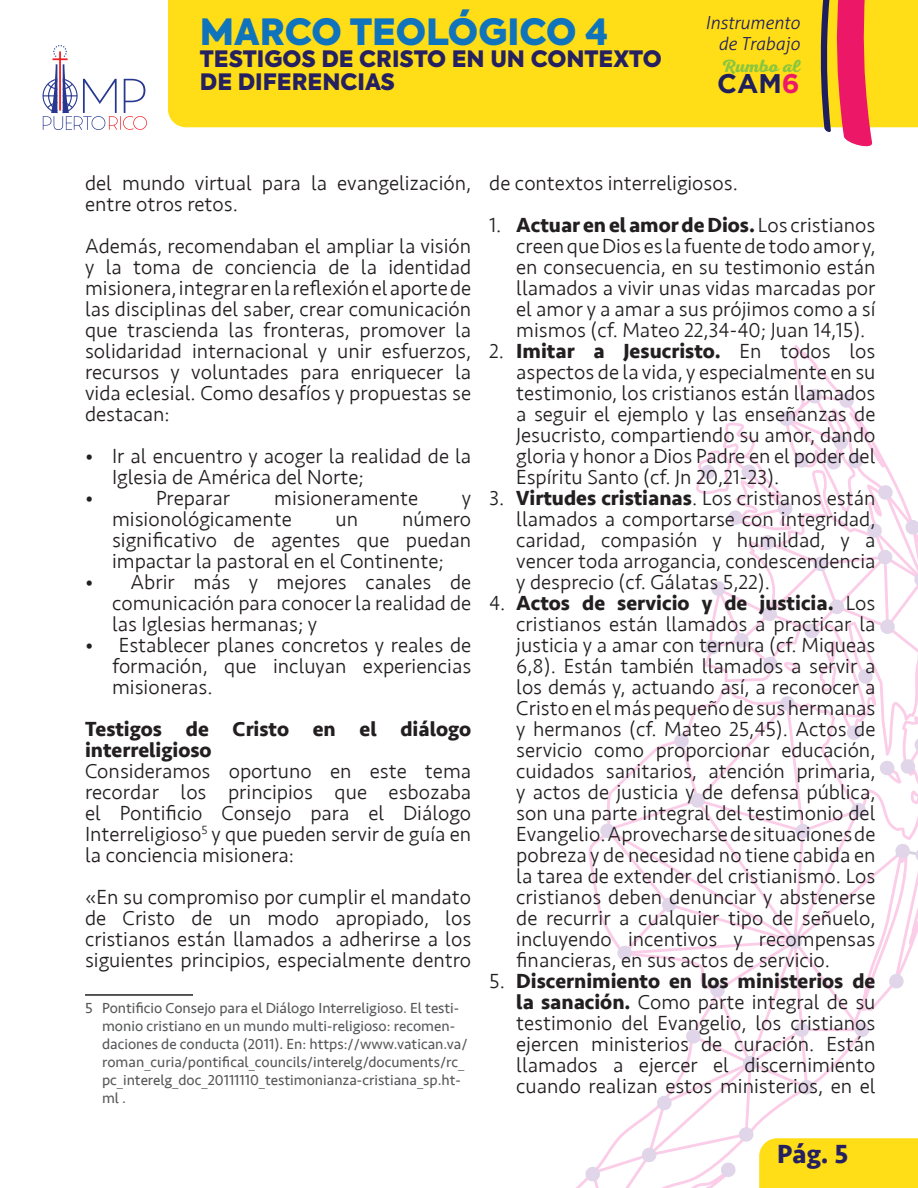
<style>
.page{position:relative;width:918px;height:1188px;background:#fff}
.page>*{position:absolute;margin:0;border:0;box-sizing:border-box;transform-origin:0 0}
.t1{font:900 36px "Axiforma";color:#1074bc}
.t2{font:700 27px "Seravek";color:#252161}
.t3{font:700 27px "Gotham";color:#201f5e}
.t4{font:900 22.5px/22.5px "Axiforma";color:#252161}
.texto{font:300 21px/21px "Seravek";color:#231f20;text-align:justify}
.texto-2{font:700 21px/21px "Seravek";color:#231f20}
.t5{font:italic 300 18px/21.6px "Aller";color:#201f5e;text-align:right}
.t6{font:18px "Nexa Script Trial Bold";color:#8bc63e}
.pie_pagina{font:15px/18px "Seravek";color:#57585a}
.s1{color:#ec1968}
.s2{font-weight:700}
</style>
<div class="page">
<div style="left:168px;top:0;width:652px;height:127px;background:#ffdd17"></div>
<svg style="left:820px;top:0;width:98px;height:147px;background:#eda047"></svg>
<svg style="left:43px;top:45px;width:104px;height:85px"></svg>
<hr style="left:85px;top:994px;width:108px;height:2px;background:#231f20">
<svg style="left:585px;top:388px;width:333px;height:800px"></svg>
<h1 class="t1" style="left:200px;top:6px;width:410px">MARCO TEOLÓGICO 4</h1>
<p class="t4" style="left:200px;top:48px;width:463px">TESTIGOS DE CRISTO EN UN CONTEXTO<br>DE DIFERENCIAS</p>
<p class="t5" style="left:705px;top:12px;width:96px">Instrumento de Trabajo</p>
<p class="t6" style="left:722px;top:56px;width:80px">Rumbo al</p>
<p class="t3" style="left:717px;top:68px;width:84px">CAM<span class="s1">6</span></p>
<p class="texto" style="left:85px;top:172px;width:388px">del mundo virtual para la evangelización, entre otros retos.</p>
<p class="texto" style="left:85px;top:235px;width:388px">Además, recomendaban el ampliar la visión y la toma de conciencia de la identidad misionera, integrar en la reflexión el aporte de las disciplinas del saber, crear comunicación que trascienda las fronteras, promover la solidaridad internacional y unir esfuerzos, recursos y voluntades para enriquecer la vida eclesial. Como desafíos y propuestas se destacan:</p>
<p class="texto" style="left:112px;top:445px;width:361px;text-indent:-27px">• Ir al encuentro y acoger la realidad de la<br>Iglesia de América del Norte;</p>
<p class="texto" style="left:85px;top:487px;width:10px">•</p>
<p class="texto" style="left:156px;top:487px;width:76px">Preparar</p>
<p class="texto" style="left:274px;top:487px;width:145px">misioneramente</p>
<p class="texto" style="left:462px;top:487px;width:11px">y</p>
<p class="texto" style="left:112px;top:508px;width:181px">misionológicamente</p>
<p class="texto" style="left:336px;top:508px;width:24px">un</p>
<p class="texto" style="left:112px;top:508px;width:361px;text-indent:290px">número significativo de agentes que puedan impactar la pastoral en el Continente;</p>
<p class="texto" style="left:112px;top:571px;width:361px;text-indent:-27px">• Abrir más y mejores canales de comunicación para conocer la realidad de las Iglesias hermanas; y</p>
<p class="texto" style="left:112px;top:634px;width:361px;text-indent:-27px">• Establecer planes concretos y reales de formación, que incluyan experiencias misioneras.</p>
<p class="texto-2" style="left:85px;top:718px;width:388px">Testigos de Cristo en el diálogo interreligioso</p>
<p class="texto" style="left:85px;top:760px;width:388px">Consideramos oportuno en este tema recordar los principios que esbozaba el Pontificio Consejo para el Diálogo Interreligioso<sup>5</sup> y que pueden servir de guía en la conciencia misionera:</p>
<p class="texto" style="left:85px;top:886px;width:388px">«En su compromiso por cumplir el mandato de Cristo de un modo apropiado, los cristianos están llamados a adherirse a los siguientes principios, especialmente dentro</p>
<p class="pie_pagina" style="left:102px;top:999px;width:367px;text-indent:-17px">5 Pontificio Consejo para el Diálogo Interreligioso. El testi&shy;monio cristiano en un mundo multi-religioso: recomen&shy;daciones de conducta (2011). En: https://www.vatican.va/ roman_curia/pontifical_councils/interelg/documents/rc_ pc_interelg_doc_20111110_testimonianza-cristiana_sp.ht&shy;ml .</p>
<p class="texto" style="left:489px;top:172px;width:250px">de contextos interreligiosos.</p>
<p class="texto" style="left:516px;top:214px;width:361px;text-indent:-27px">1. <span class="s2">Actuar en el amor de Dios.</span> Los cristianos creen que Dios es la fuente de todo amor y, en consecuencia, en su testimonio están llamados a vivir unas vidas marcadas por el amor y a amar a sus prójimos como a sí mismos (cf. Mateo 22,34-40; Juan 14,15).</p>
<p class="texto" style="left:516px;top:340px;width:361px;text-indent:-27px">2. <span class="s2">Imitar a Jesucristo.</span> En todos los aspectos de la vida, y especialmente en su testimonio, los cristianos están llamados a seguir el ejemplo y las enseñanzas de Jesucristo, compartiendo su amor, dando gloria y honor a Dios Padre en el poder del Espíritu Santo (cf. Jn 20,21-23).</p>
<p class="texto" style="left:516px;top:487px;width:361px;text-indent:-27px">3. <span class="s2">Virtudes cristianas</span>. Los cristianos están llamados a comportarse con integridad, caridad, compasión y humildad, y a vencer toda arrogancia, condescendencia y desprecio (cf. Gálatas 5,22).</p>
<p class="texto" style="left:516px;top:592px;width:361px;text-indent:-27px">4. <span class="s2">Actos de servicio y de justicia.</span> Los cristianos están llamados a practicar la justicia y a amar con ternura (cf. Miqueas 6,8). Están también llamados a servir a los demás y, actuando así, a reconocer a Cristo en el más pequeño de sus hermanas y hermanos (cf. Mateo 25,45). Actos de servicio como proporcionar educación, cuidados sanitarios, atención primaria, y actos de justicia y de defensa pública, son una parte integral del testimonio del Evangelio. Aprovecharse de situaciones de pobreza y de necesidad no tiene cabida en la tarea de extender del cristianismo. Los cristianos deben denunciar y abstenerse de recurrir a cualquier tipo de señuelo, incluyendo incentivos y recompensas financieras, en sus actos de servicio.</p>
<p class="texto" style="left:516px;top:970px;width:361px;text-indent:-27px">5. <span class="s2">Discernimiento en los ministerios de la sanación.</span> Como parte integral de su testimonio del Evangelio, los cristianos ejercen ministerios de curación. Están llamados a ejercer el discernimiento cuando realizan estos ministerios, en el</p>
<p class="t2" style="left:777px;top:1133px;width:73px">Pág. 5</p>
</div>
